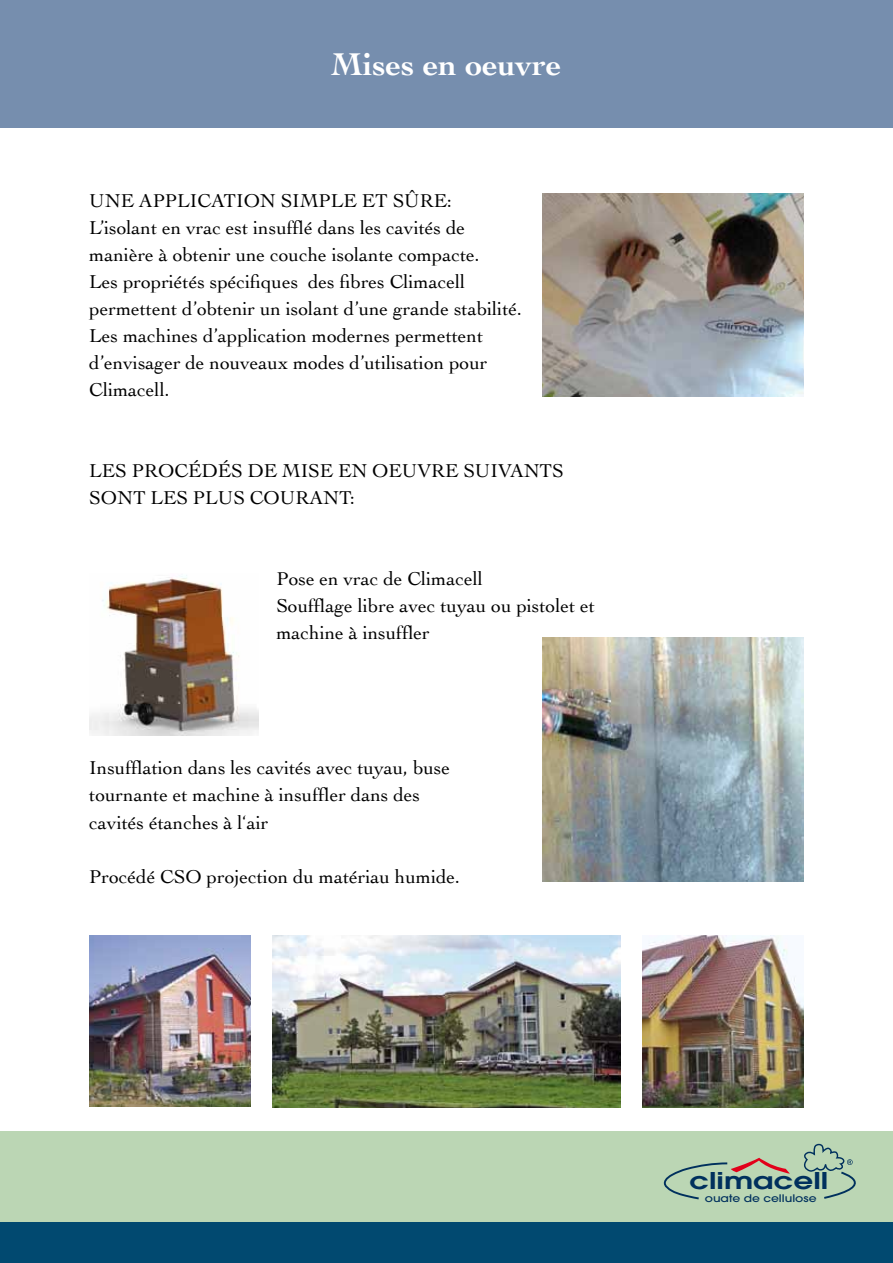
<style>
.page{position:relative;width:893px;height:1263px;background:#fff}
.page>*{position:absolute;margin:0;border:0;box-sizing:border-box;transform-origin:0 0}
.t1{font:700 33px "Cochin";color:#fff}
.t2{font:600 22.95px "Avant Garde";color:#00305d;scale:1.35 1}
.t3{font:19.5px/27px "Cochin";color:#000}
.t4{font:500 10.35px "Avant Garde";color:#00305d;scale:1.18 1}
</style>
<div class="page">
<div style="left:0;top:1213px;width:893px;height:50px;background:#014970"></div>
<div style="left:0;top:1131px;width:893px;height:91px;background:#bbd6b4"></div>
<div style="left:0;top:0;width:893px;height:128px;background:#768eae"></div>
<svg style="left:804px;top:1143px;width:52px;height:56px"></svg>
<svg style="left:663px;top:1158px;width:127px;height:42px"></svg>
<img style="left:542px;top:193px;width:262px;height:203px">
<img style="left:89px;top:575px;width:170px;height:160px">
<img style="left:272px;top:935px;width:349px;height:173px">
<img style="left:542px;top:638px;width:262px;height:243px">
<img style="left:642px;top:935px;width:162px;height:173px">
<img style="left:89px;top:935px;width:162px;height:172px">
<h1 class="t1" style="left:332px;top:44px;width:231px">Mises en oeuvre</h1>
<p class="t3" style="left:89px;top:187px;width:434px">UNE APPLICATION SIMPLE ET SÛRE:<br>L’isolant en vrac est insufflé dans les cavités de manière à obtenir une couche isolante compacte.<br>Les propriétés spécifiques des fibres Climacell permettent d’obtenir un isolant d’une grande stabilité.<br>Les machines d’application modernes permettent d’envisager de nouveaux modes d’utilisation pour Climacell.</p>
<p class="t3" style="left:89px;top:458px;width:476px">LES PROCÉDÉS DE MISE EN OEUVRE SUIVANTS<br>SONT LES PLUS COURANT:</p>
<p class="t3" style="left:276px;top:566px;width:320px">Pose en vrac de Climacell<br>Soufflage libre avec tuyau ou pistolet et machine à insuffler</p>
<p class="t3" style="left:89px;top:755px;width:362px">Insufflation dans les cavités avec tuyau, buse tournante et machine à insuffler dans des cavités étanches à l‘air</p>
<p class="t3" style="left:89px;top:863px;width:372px">Procédé CSO projection du matériau humide.</p>
<p class="t2" style="left:689px;top:1165px;width:104px">climacell</p>
<p class="t4" style="left:705px;top:1192px;width:96px">ouate de cellulose</p>
</div>
